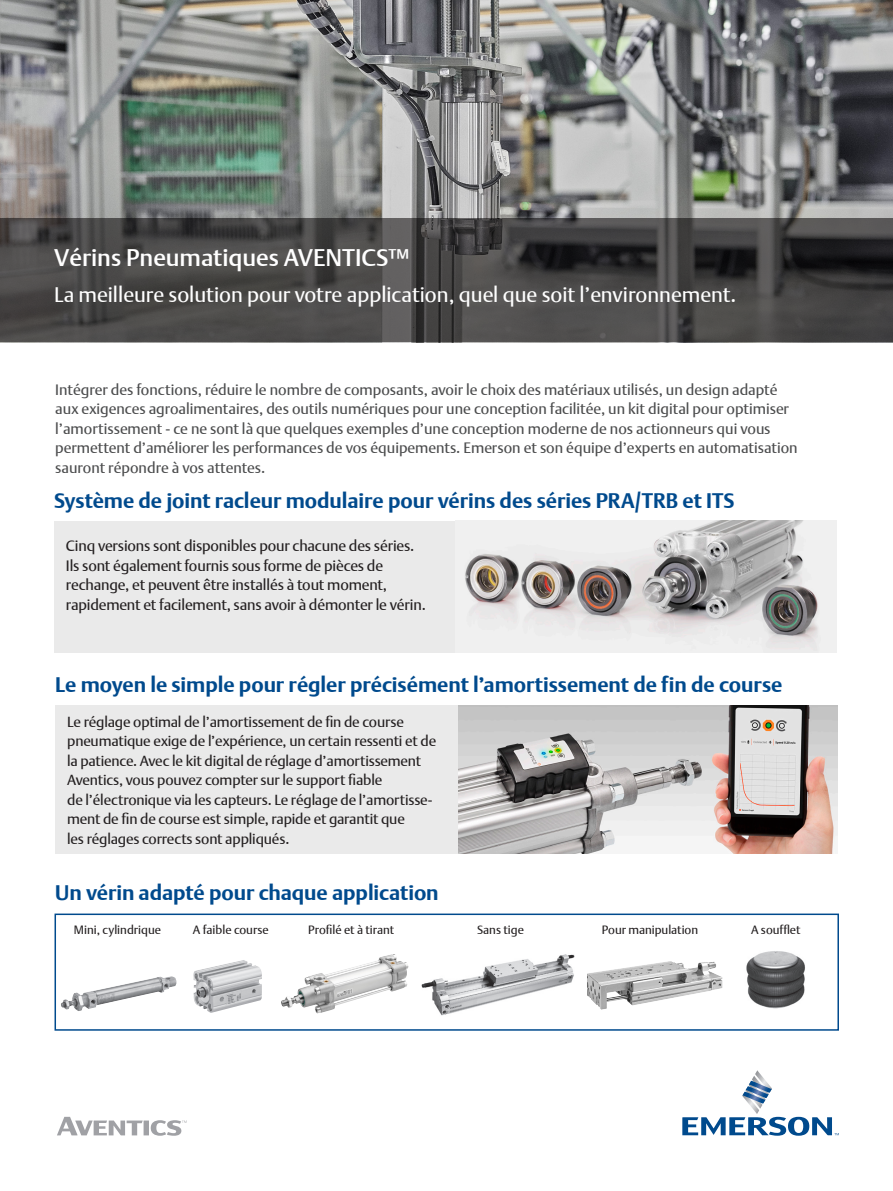
<style>
.page{position:relative;width:893px;height:1191px;background:#fff}
.page>*{position:absolute;margin:0;border:0;box-sizing:border-box;transform-origin:0 0}
.t1{font:500 24px "DTL Argo T";color:#fff}
.t2{font:700 21px "DTL Argo T";letter-spacing:-.005em;color:#004a8d}
.t3{font:21px "DTL Argo T";color:#fff}
.t4{font:15px/19.5px "DTL Argo T";color:#4b4c4d}
.t5{font:15px/19.5px "DTL Argo T";letter-spacing:-.01em;color:#231f20}
.t6{font:14.55px/19.5px "DTL Argo T";letter-spacing:-.01em;color:#231f20}
.t7{font:12px "DTL Argo T";color:#231f20}
</style>
<div class="page">
<div style="left:55px;top:705px;width:403px;height:149px;background:#eaeaea"></div>
<img style="left:458px;top:705px;width:379px;height:149px">
<div style="left:55px;top:913px;width:784px;height:117px;border:2px solid #004a8d"></div>
<img style="left:0;top:0;width:893px;height:219px">
<svg style="left:682px;top:1070px;width:157px;height:65px"></svg>
<svg style="left:0;top:219px;width:893px;height:123px;background:#464544"></svg>
<div style="left:54px;top:521px;width:403px;height:131px;background:#eaeaea"></div>
<img style="left:457px;top:521px;width:380px;height:131px">
<img style="left:281px;top:954px;width:127px;height:59px">
<img style="left:193px;top:960px;width:69px;height:53px">
<img style="left:61px;top:976px;width:116px;height:35px">
<img style="left:421px;top:954px;width:154px;height:62px">
<img style="left:587px;top:961px;width:135px;height:48px">
<img style="left:746px;top:951px;width:59px;height:58px">
<svg style="left:57px;top:1116px;width:130px;height:19px"></svg>
<p class="t1" style="left:54px;top:243px;width:357px">Vérins Pneumatiques AVENTICS™</p>
<p class="t3" style="left:54px;top:282px;width:684px">La meilleure solution pour votre application, quel que soit l’environnement.</p>
<p class="t4" style="left:55px;top:379px;width:744px">Intégrer des fonctions, réduire le nombre de composants, avoir le choix des matériaux utilisés, un design adapté aux exigences agroalimentaires, des outils numériques pour une conception facilitée, un kit digital pour optimiser l’amortissement - ce ne sont là que quelques exemples d’une conception moderne de nos actionneurs qui vous permettent d’améliorer les performances de vos équipements. Emerson et son équipe d’experts en automatisation sauront répondre à vos attentes.</p>
<p class="t2" style="left:54px;top:488px;width:682px">Système de joint racleur modulaire pour vérins des séries PRA/TRB et ITS</p>
<p class="t5" style="left:66px;top:536px;width:361px">Cinq versions sont disponibles pour chacune des séries.<br>Ils sont également fournis sous forme de pièces de rechange, et peuvent être installés à tout moment, rapidement et facilement, sans avoir à démonter le vérin.</p>
<p class="t2" style="left:55px;top:672px;width:729px">Le moyen le simple pour régler précisément l’amortissement de fin de course</p>
<p class="t6" style="left:67px;top:712px;width:371px">Le réglage optimal de l’amortissement de fin de course pneumatique exige de l’expérience, un certain ressenti et de la patience. Avec le kit digital de réglage d’amortissement Aventics, vous pouvez compter sur le support fiable<br>de l’électronique via les capteurs. Le réglage de l’amortisse&shy;ment de fin de course est simple, rapide et garantit que<br>les réglages corrects sont appliqués.</p>
<p class="t2" style="left:55px;top:880px;width:385px">Un vérin adapté pour chaque application</p>
<p class="t7" style="left:74px;top:923px;width:89px">Mini, cylindrique</p>
<p class="t7" style="left:193px;top:923px;width:77px">A faible course</p>
<p class="t7" style="left:308px;top:923px;width:88px">Profilé et à tirant</p>
<p class="t7" style="left:477px;top:923px;width:48px">Sans tige</p>
<p class="t7" style="left:602px;top:923px;width:98px">Pour manipulation</p>
<p class="t7" style="left:751px;top:923px;width:51px">A soufflet</p>
</div>
